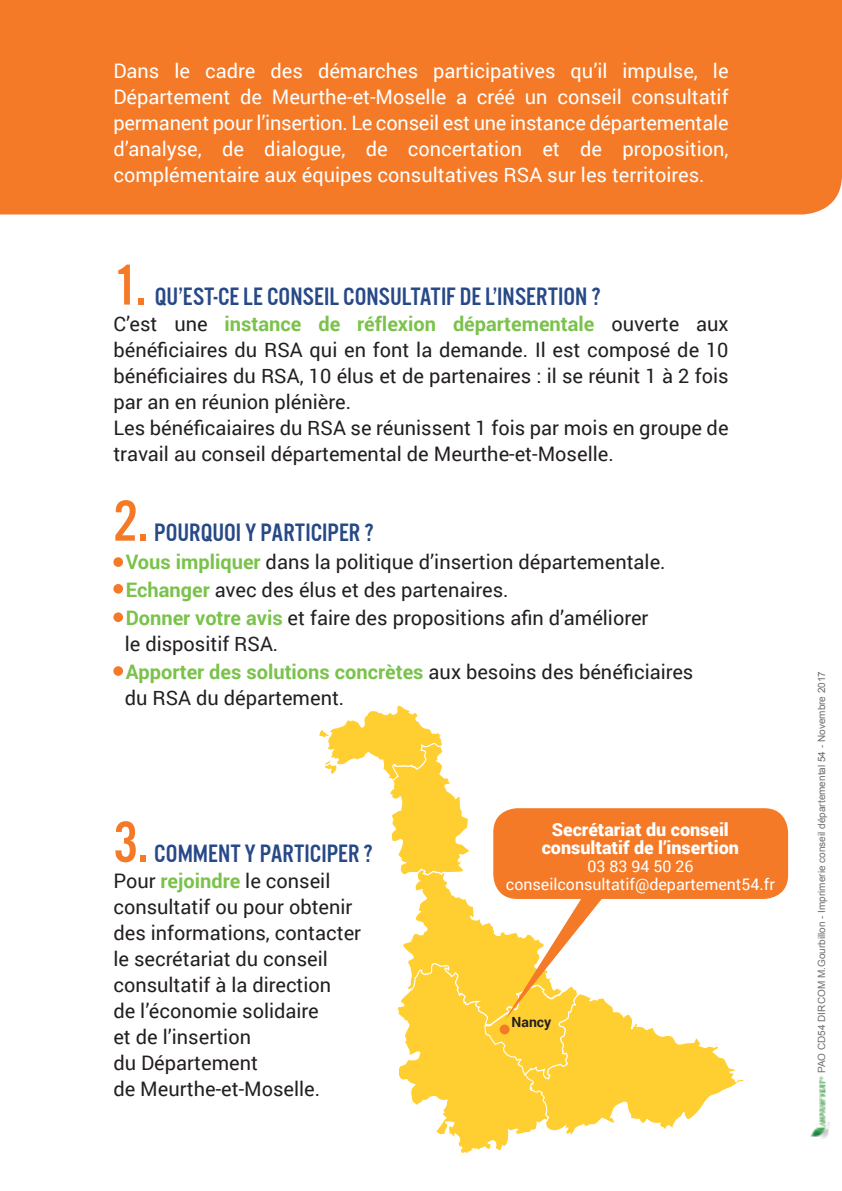
<style>
.page{position:relative;width:842px;height:1191px;background:#fff}
.page>*{position:absolute;margin:0;border:0;box-sizing:border-box;transform-origin:0 0}
.sous_titres{font:60px "U.S.101";color:#f47a28}
.sous_titres-2{font:26px "U.S.101";letter-spacing:.005em;color:#274987}
.txt_2{font:20px/26px "Roboto";color:#231f20}
.txt_2-2{font:20px/26px "Roboto";color:#fff;text-align:justify}
.sous_titres-3{font:20px/26px "Roboto";color:#231f20}
.adresses{font:900 18px "Roboto";color:#fff}
.adresses-2{font:16px "Roboto";color:#fff}
.adresses-3{font:700 14px "Roboto";color:#231f20}
.t1{font:10px "Arial";color:#6c6d70}
.s1{font-weight:700;color:#7ac24b}
</style>
<div class="page">
<div style="left:0;top:0;width:842px;height:214px;background:#f47a28"></div>
<div style="left:113px;top:557px;width:10px;height:10px;background:#f47a28;border-radius:50%"></div>
<div style="left:113px;top:584px;width:10px;height:9px;background:#f47a28;border-radius:50%"></div>
<div style="left:113px;top:612px;width:10px;height:10px;background:#f47a28;border-radius:50%"></div>
<div style="left:113px;top:666px;width:10px;height:10px;background:#f47a28;border-radius:50%"></div>
<svg style="left:318px;top:705px;width:426px;height:448px"></svg>
<div style="left:493px;top:808px;width:295px;height:91px;background:#f47a28;border-radius:24px"></div>
<img style="left:811px;top:1077px;width:18px;height:62px">
<div style="left:500px;top:1024px;width:10px;height:10px;background:#f47a28;border-radius:50%"></div>
<p class="txt_2-2" style="left:113px;top:57px;width:617px">Dans le cadre des démarches participatives qu’il impulse, le Département de Meurthe-et-Moselle a créé un conseil consultatif permanent pour l’insertion. Le conseil est une instance départementale d’analyse, de dialogue, de concertation et de proposition, complémentaire aux équipes consultatives RSA sur les territoires.</p>
<p class="sous_titres" style="left:113px;top:253px;width:34px">1.</p>
<p class="sous_titres-2" style="left:155px;top:282px;width:447px">QU’EST-CE LE CONSEIL CONSULTATIF DE L’INSERTION ?</p>
<p class="txt_2" style="left:113px;top:310px;width:617px;text-align:justify">C’est une <span class="s1">instance de réflexion départementale</span> ouverte aux bénéficiaires du RSA qui en font la demande. Il est composé de 10 bénéficiaires du RSA, 10 élus et de partenaires : il se réunit 1 à 2 fois par an en réunion plénière.</p>
<p class="txt_2" style="left:113px;top:414px;width:617px">Les bénéficaiaires du RSA se réunissent 1 fois par mois en groupe de travail au conseil départemental de Meurthe-et-Moselle.</p>
<p class="sous_titres" style="left:113px;top:489px;width:36px">2.</p>
<p class="sous_titres-2" style="left:154px;top:518px;width:221px">POURQUOI Y PARTICIPER ?</p>
<p class="sous_titres-3" style="left:126px;top:548px;width:541px"><span class="s1">Vous impliquer</span> dans la politique d’insertion départementale.</p>
<p class="sous_titres-3" style="left:126px;top:576px;width:384px"><span class="s1">Echanger</span> avec des élus et des partenaires.</p>
<p class="sous_titres-3" style="left:125px;top:604px;width:525px"><span class="s1">Donner votre avis</span> et faire des propositions afin d’améliorer le dispositif RSA.</p>
<p class="sous_titres-3" style="left:125px;top:658px;width:570px"><span class="s1">Apporter des solutions concrètes</span> aux besoins des bénéficiaires du RSA du département.</p>
<p class="sous_titres" style="left:113px;top:810px;width:36px">3.</p>
<p class="sous_titres-2" style="left:154px;top:839px;width:220px">COMMENT Y PARTICIPER ?</p>
<p class="txt_2" style="left:113px;top:867px;width:249px">Pour <span class="s1">rejoindre</span> le conseil consultatif ou pour obtenir des informations, contacter le secrétariat du conseil consultatif à la direction</p>
<p class="txt_2" style="left:113px;top:997px;width:207px">de l’économie solidaire</p>
<p class="txt_2" style="left:113px;top:1023px;width:139px">et de l’insertion</p>
<p class="txt_2" style="left:113px;top:1049px;width:146px">du Département</p>
<p class="txt_2" style="left:113px;top:1075px;width:208px">de Meurthe-et-Moselle.</p>
<p class="adresses" style="left:552px;top:817px;width:179px">Secrétariat du conseil</p>
<p class="adresses" style="left:542px;top:835px;width:199px">consultatif de l’insertion</p>
<p class="adresses-2" style="left:587px;top:855px;width:108px">03 83 94 50 26</p>
<p class="adresses-2" style="left:506px;top:873px;width:270px">conseilconsultatif@departement54.fr</p>
<p class="adresses-3" style="left:512px;top:1012px;width:41px">Nancy</p>
<p class="t1" style="left:815px;top:1073px;width:404px;rotate:-90deg">PAO CD54 DIRCOM M.Gourbillon - Imprimerie conseil départemental 54 - Novembre 2017</p>
</div>
